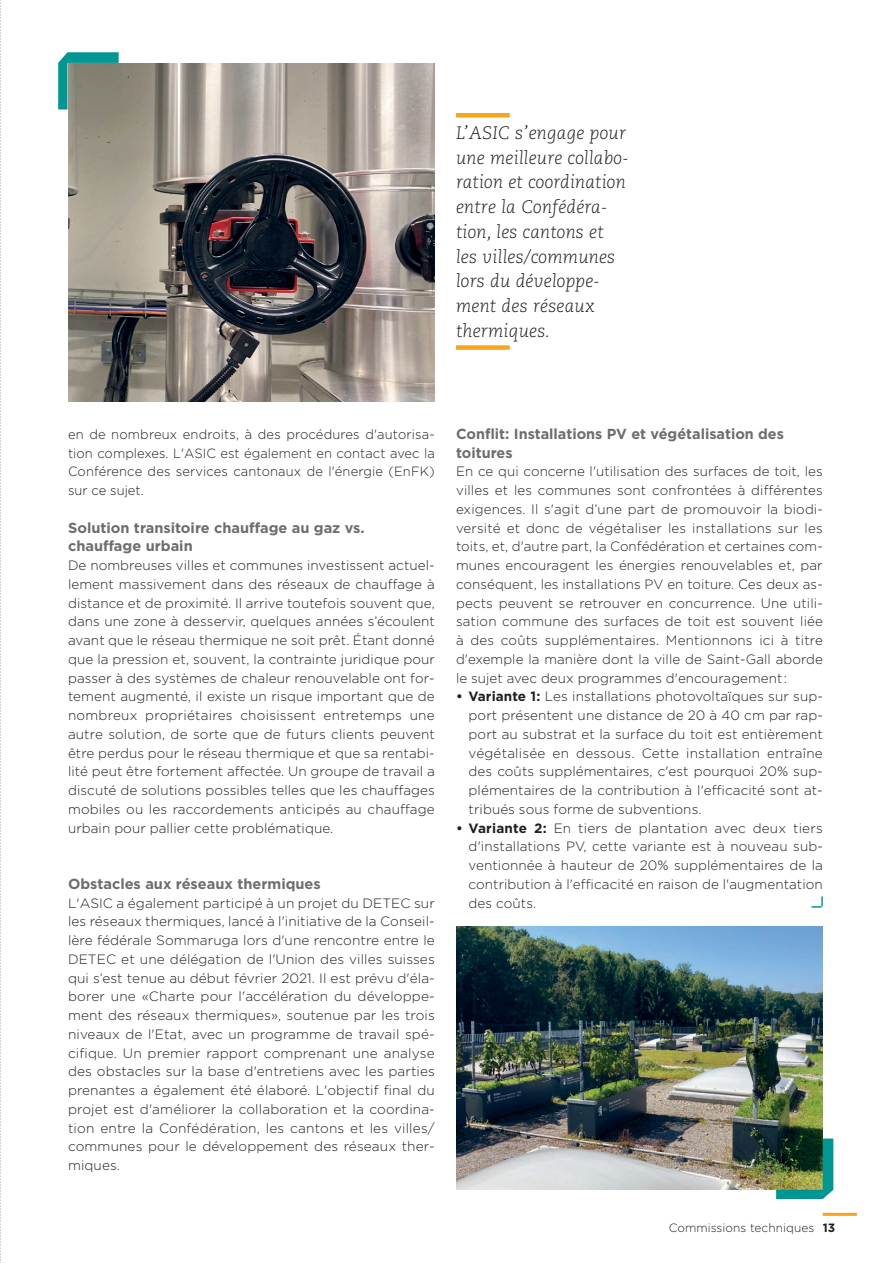
<style>
.page{position:relative;width:893px;height:1263px;background:#fff}
.page>*{position:absolute;margin:0;border:0;box-sizing:border-box;transform-origin:0 0}
.t1{font:italic 300 18px/24.8px "Caecilia LT Pro 46";letter-spacing:.01em;color:#231f20}
.t2{font:700 14.55px/18.8px "Gotham";color:#6c6d70}
.t3{font:300 13.5px/18.8px "Gotham";letter-spacing:.005em;color:#231f20;text-align:justify}
.t4{font:300 13.35px/18.8px "Gotham";letter-spacing:.01em;color:#231f20;text-align:justify}
.t5{font:300 12px "Gotham";letter-spacing:.005em;color:#231f20}
.t6{font:700 12px "Gotham";color:#231f20}
.s1{font-weight:700}
</style>
<div class="page">
<hr style="left:823px;top:1213px;width:34px;height:3px;background:#f9a51b">
<img style="left:68px;top:64px;width:367px;height:337px">
<svg style="left:58px;top:52px;width:61px;height:57px;background:#628c81"></svg>
<div style="left:456px;top:113px;width:54px;height:5px;background:#f9a51b"></div>
<div style="left:456px;top:345px;width:54px;height:5px;background:#f9a51b"></div>
<svg style="left:0;top:0;width:1px;height:1263px"></svg>
<svg style="left:811px;top:896px;width:12px;height:12px"></svg>
<img style="left:456px;top:926px;width:367px;height:263px">
<img style="left:776px;top:1138px;width:57px;height:61px">
<h1 class="t1" style="left:456px;top:120px;width:174px">L’ASIC s’engage pour une meilleure collabo&shy;ration et coordination entre la Confédéra&shy;tion, les cantons et les villes/communes lors du développe&shy;ment des réseaux thermiques.</h1>
<p class="t4" style="left:68px;top:424px;width:368px">en de nombreux endroits, à des procédures d'autorisa&shy;tion complexes. L'ASIC est également en contact avec la Conférence des services cantonaux de l'énergie (EnFK) sur ce sujet.</p>
<p class="t2" style="left:68px;top:518px;width:298px">Solution transitoire chauffage au gaz vs. chauffage urbain</p>
<p class="t3" style="left:68px;top:556px;width:368px">De nombreuses villes et communes investissent actuel&shy;lement massivement dans des réseaux de chauffage à distance et de proximité. Il arrive toutefois souvent que, dans une zone à desservir, quelques années s’écoulent avant que le réseau thermique ne soit prêt. Étant donné que la pression et, souvent, la contrainte juridique pour passer à des systèmes de chaleur renouvelable ont for&shy;tement augmenté, il existe un risque important que de nombreux propriétaires choisissent entretemps une autre solution, de sorte que de futurs clients peuvent être perdus pour le réseau thermique et que sa rentabi&shy;lité peut être fortement affectée. Un groupe de travail a discuté de solutions possibles telles que les chauffages mobiles ou les raccordements anticipés au chauffage urbain pour pallier cette problématique.</p>
<p class="t2" style="left:68px;top:874px;width:254px">Obstacles aux réseaux thermiques</p>
<p class="t3" style="left:68px;top:893px;width:368px">L'ASIC a également participé à un projet du DETEC sur les réseaux thermiques, lancé à l'initiative de la Conseil&shy;lère fédérale Sommaruga lors d'une rencontre entre le DETEC et une délégation de l'Union des villes suisses qui s’est tenue au début février 2021. Il est prévu d'éla&shy;borer une «Charte pour l'accélération du développe&shy;ment des réseaux thermiques», soutenue par les trois niveaux de l'Etat, avec un programme de travail spé&shy;cifique. Un premier rapport comprenant une analyse des obstacles sur la base d'entretiens avec les parties prenantes a également été élaboré. L'objectif final du projet est d'améliorer la collaboration et la coordina&shy;tion entre la Confédération, les cantons et les villes/ communes pour le développement des réseaux ther&shy;miques.</p>
<p class="t2" style="left:456px;top:424px;width:329px">Conflit: Installations PV et végétalisation des toitures</p>
<p class="t3" style="left:456px;top:462px;width:368px">En ce qui concerne l'utilisation des surfaces de toit, les villes et les communes sont confrontées à différentes exigences. Il s'agit d’une part de promouvoir la biodi&shy;versité et donc de végétaliser les installations sur les toits, et, d'autre part, la Confédération et certaines com&shy;munes encouragent les énergies renouvelables et, par conséquent, les installations PV en toiture. Ces deux as&shy;pects peuvent se retrouver en concurrence. Une utili&shy;sation commune des surfaces de toit est souvent liée à des coûts supplémentaires. Mentionnons ici à titre d'exemple la manière dont la ville de Saint-Gall aborde le sujet avec deux programmes d'encouragement :</p>
<p class="t3" style="left:469px;top:687px;width:356px;text-indent:-13px"><span class="s1">• Variante 1:</span> Les installations photovoltaïques sur sup&shy;port présentent une distance de 20 à 40 cm par rap&shy;port au substrat et la surface du toit est entièrement végétalisée en dessous. Cette installation entraîne des coûts supplémentaires, c'est pourquoi 20% sup&shy;plémentaires de la contribution à l'efficacité sont at&shy;tribués sous forme de subventions.</p>
<p class="t3" style="left:469px;top:818px;width:356px;text-indent:-13px"><span class="s1">• Variante 2:</span> En tiers de plantation avec deux tiers d'installations PV, cette variante est à nouveau sub&shy;ventionnée à hauteur de 20% supplémentaires de la contribution à l'efficacité en raison de l'augmentation des coûts.</p>
<p class="t5" style="left:669px;top:1220px;width:147px">Commissions techniques</p>
<p class="t6" style="left:823px;top:1220px;width:14px">13</p>
</div>
